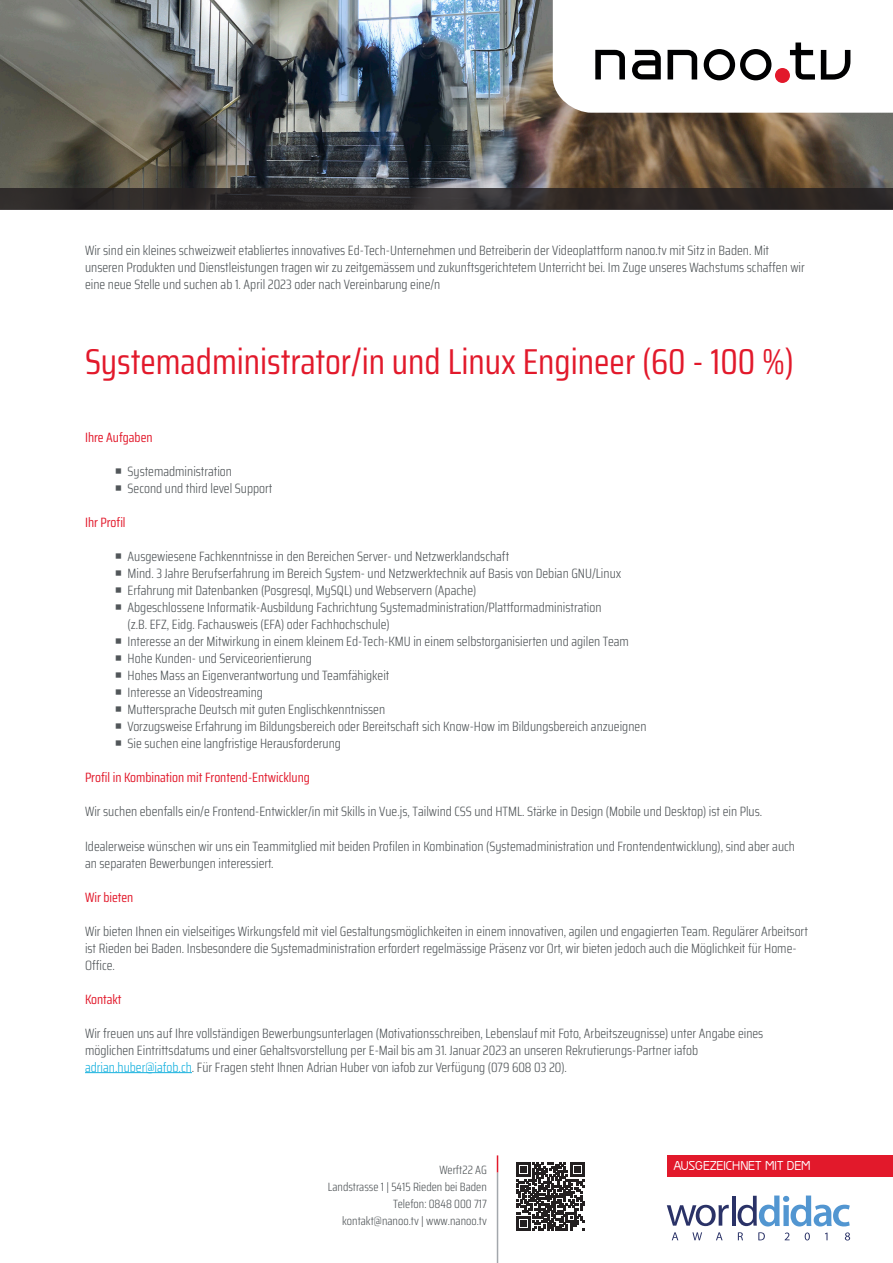
<style>
.page{position:relative;width:893px;height:1263px;background:#fff}
.page>*{position:absolute;margin:0;border:0;box-sizing:border-box;transform-origin:0 0}
.Saira_Standard_Titel{font:36px "Saira Condensed";color:#e2192b}
.Saira_Standard_Text{font:300 13.5px/17px "Saira Condensed";color:#515659}
.Saira_Standard_Text-2{font:13.5px "Saira Condensed";color:#e2192b}
.t1{font:300 12px/17px "Saira Condensed";color:#515659;text-align:right}
.t2{font:700 12px "Greyscale Basic";letter-spacing:.005em;color:#fff}
.s1{color:#13b0de}
</style>
<div class="page">
<img style="left:0;top:0;width:893px;height:189px">
<svg style="left:0;top:189px;width:893px;height:21px;background:#2e2929"></svg>
<svg style="left:667px;top:1205px;width:62px;height:21px"></svg>
<hr style="left:732px;top:1196px;width:3px;height:29px;background:#2a3267">
<svg style="left:737px;top:1195px;width:113px;height:31px"></svg>
<svg style="left:672px;top:1232px;width:6px;height:8px"></svg>
<svg style="left:716px;top:1232px;width:7px;height:8px"></svg>
<svg style="left:738px;top:1232px;width:5px;height:8px"></svg>
<svg style="left:758px;top:1232px;width:7px;height:8px"></svg>
<svg style="left:785px;top:1232px;width:5px;height:8px"></svg>
<svg style="left:805px;top:1232px;width:5px;height:8px"></svg>
<svg style="left:692px;top:1232px;width:10px;height:8px"></svg>
<div style="left:667px;top:1155px;width:226px;height:22px;background:#e2192b"></div>
<svg style="left:516px;top:1162px;width:69px;height:69px"></svg>
<hr style="left:497px;top:1172px;width:1px;height:91px;background:#a3a7ac">
<svg style="left:497px;top:1155px;width:1px;height:17px"></svg>
<svg style="left:845px;top:1232px;width:5px;height:8px"></svg>
<svg style="left:595px;top:50px;width:30px;height:29px"></svg>
<svg style="left:632px;top:50px;width:29px;height:29px"></svg>
<svg style="left:668px;top:50px;width:29px;height:29px"></svg>
<svg style="left:704px;top:49px;width:67px;height:31px"></svg>
<svg style="left:790px;top:43px;width:25px;height:37px"></svg>
<svg style="left:821px;top:50px;width:29px;height:30px"></svg>
<div style="left:775px;top:68px;width:15px;height:15px;background:#e2192b;border-radius:50%"></div>
<hr style="left:85px;top:1072px;width:107px;height:1px;background:#13b0de">
<p class="Saira_Standard_Text" style="left:85px;top:242px;width:721px">Wir sind ein kleines schweizweit etabliertes innovatives Ed-Tech-Unternehmen und Betreiberin der Videoplattform nanoo.tv mit Sitz in Baden. Mit unseren Produkten und Dienstleistungen tragen wir zu zeitgemässem und zukunftsgerichtetem Unterricht bei. Im Zuge unseres Wachstums schaffen wir eine neue Stelle und suchen ab 1. April 2023 oder nach Vereinbarung eine/n</p>
<p class="Saira_Standard_Titel" style="left:85px;top:335px;width:710px">Systemadministrator/in und Linux Engineer (60 - 100 %)</p>
<p class="Saira_Standard_Text-2" style="left:85px;top:427px;width:69px">Ihre Aufgaben</p>
<p class="Saira_Standard_Text" style="left:128px;top:463px;width:106px">Systemadministration</p>
<p class="Saira_Standard_Text" style="left:128px;top:480px;width:146px">Second und third level Support</p>
<p class="Saira_Standard_Text-2" style="left:85px;top:513px;width:42px">Ihr Profil</p>
<p class="Saira_Standard_Text" style="left:128px;top:548px;width:383px">Ausgewiesene Fachkenntnisse in den Bereichen Server- und Netzwerklandschaft</p>
<p class="Saira_Standard_Text" style="left:128px;top:565px;width:495px">Mind. 3 Jahre Berufserfahrung im Bereich System- und Netzwerktechnik auf Basis von Debian GNU/Linux</p>
<p class="Saira_Standard_Text" style="left:128px;top:582px;width:350px">Erfahrung mit Datenbanken (Posgresql, MySQL) und Webservern (Apache)</p>
<p class="Saira_Standard_Text" style="left:128px;top:599px;width:476px">Abgeschlossene Informatik-Ausbildung Fachrichtung Systemadministration/Plattformadministration (z.B. EFZ, Eidg. Fachausweis (EFA) oder Fachhochschule)</p>
<p class="Saira_Standard_Text" style="left:128px;top:633px;width:503px">Interesse an der Mitwirkung in einem kleinem Ed-Tech-KMU in einem selbstorganisierten und agilen Team</p>
<p class="Saira_Standard_Text" style="left:128px;top:650px;width:186px">Hohe Kunden- und Serviceorientierung</p>
<p class="Saira_Standard_Text" style="left:128px;top:667px;width:263px">Hohes Mass an Eigenverantwortung und Teamfähigkeit</p>
<p class="Saira_Standard_Text" style="left:128px;top:684px;width:137px">Interesse an Videostreaming</p>
<p class="Saira_Standard_Text" style="left:128px;top:701px;width:259px">Muttersprache Deutsch mit guten Englischkenntnissen</p>
<p class="Saira_Standard_Text" style="left:128px;top:718px;width:520px">Vorzugsweise Erfahrung im Bildungsbereich oder Bereitschaft sich Know-How im Bildungsbereich anzueignen</p>
<p class="Saira_Standard_Text" style="left:128px;top:735px;width:215px">Sie suchen eine langfristige Herausforderung</p>
<p class="Saira_Standard_Text-2" style="left:85px;top:768px;width:226px">Profil in Kombination mit Frontend-Entwicklung</p>
<p class="Saira_Standard_Text" style="left:85px;top:803px;width:679px">Wir suchen ebenfalls ein/e Frontend-Entwickler/in mit Skills in Vue.js, Tailwind CSS und HTML. Stärke in Design (Mobile und Desktop) ist ein Plus.</p>
<p class="Saira_Standard_Text" style="left:85px;top:837px;width:711px">Idealerweise wünschen wir uns ein Teammitglied mit beiden Profilen in Kombination (Systemadministration und Frontendentwicklung), sind aber auch an separaten Bewerbungen interessiert.</p>
<p class="Saira_Standard_Text-2" style="left:85px;top:887px;width:50px">Wir bieten</p>
<p class="Saira_Standard_Text" style="left:85px;top:922px;width:724px">Wir bieten Ihnen ein vielseitiges Wirkungsfeld mit viel Gestaltungsmöglichkeiten in einem innovativen, agilen und engagierten Team. Regulärer Arbeitsort ist Rieden bei Baden. Insbesondere die Systemadministration erfordert regelmässige Präsenz vor Ort, wir bieten jedoch auch die Möglichkeit für Home-<br>Office.</p>
<p class="Saira_Standard_Text-2" style="left:85px;top:989px;width:38px">Kontakt</p>
<p class="Saira_Standard_Text" style="left:85px;top:1024px;width:680px">Wir freuen uns auf Ihre vollständigen Bewerbungsunterlagen (Motivationsschreiben, Lebenslauf mit Foto, Arbeitszeugnisse) unter Angabe eines möglichen Eintrittsdatums und einer Gehaltsvorstellung per E-Mail bis am 31. Januar 2023 an unseren Rekrutierungs-Partner iafob <span class="s1">adrian.huber@iafob.ch</span>. Für Fragen steht Ihnen Adrian Huber von iafob zur Verfügung (079 608 03 20).</p>
<p class="t1" style="left:440px;top:1161px;width:49px">Werft22 AG</p>
<p class="t2" style="left:674px;top:1158px;width:139px">AUSGEZEICHNET MIT DEM</p>
<p class="t1" style="left:328px;top:1178px;width:160px">Landstrasse 1 | 5415 Rieden bei Baden<br>Telefon: 0848 000 717 kontakt@nanoo.tv | www.nanoo.tv</p>
</div>
